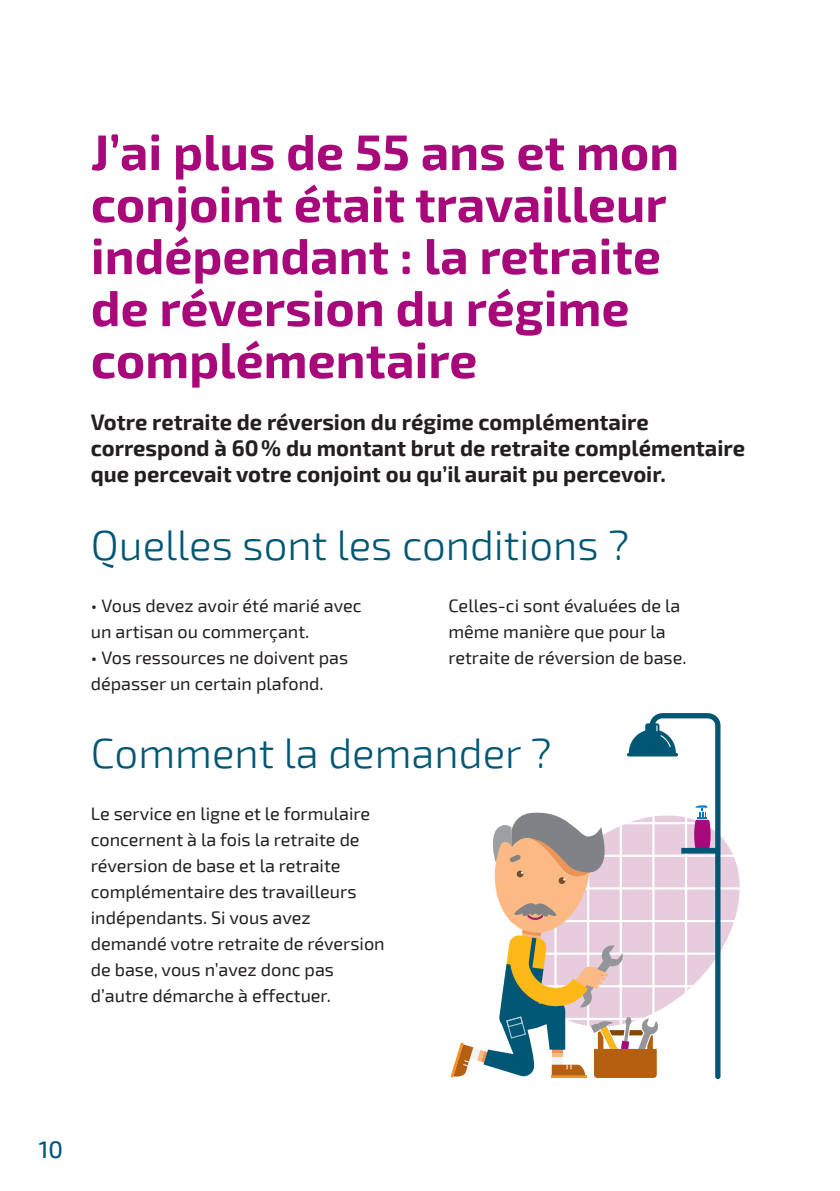
<style>
.page{position:relative;width:840px;height:1191px;background:#fff}
.page>*{position:absolute;margin:0;border:0;box-sizing:border-box;transform-origin:0 0}
.t1{font:700 50px/52px "Exo 2";color:#a8097a}
.t2{font:300 42px "Exo 2";color:#005775}
.t3{font:500 24px "Exo 2";color:#005775}
.t4{font:700 22px/26px "Exo 2";color:#231f20}
.t5{font:18px/26px "Exo 2";color:#231f20}
</style>
<div class="page">
<svg style="left:720px;top:810px;width:20px;height:227px"></svg>
<svg style="left:450px;top:713px;width:270px;height:366px"></svg>
<h1 class="t1" style="left:91px;top:128px;width:589px">J’ai plus de 55 ans et mon conjoint était travailleur indépendant : la retraite de réversion du régime complémentaire</h1>
<p class="t4" style="left:91px;top:410px;width:655px">Votre retraite de réversion du régime complémentaire correspond à 60% du montant brut de retraite complémentaire que percevait votre conjoint ou qu’il aurait pu percevoir.</p>
<h2 class="t2" style="left:91px;top:521px;width:540px">Quelles sont les conditions ?</h2>
<p class="t5" style="left:91px;top:593px;width:272px">• Vous devez avoir été marié avec un artisan ou commerçant.</p>
<p class="t5" style="left:91px;top:645px;width:259px">• Vos ressources ne doivent pas dépasser un certain plafond.</p>
<p class="t5" style="left:448px;top:593px;width:239px">Celles-ci sont évaluées de la même manière que pour la retraite de réversion de base.</p>
<h2 class="t2" style="left:91px;top:729px;width:462px">Comment la demander ?</h2>
<p class="t5" style="left:91px;top:801px;width:295px">Le service en ligne et le formulaire concernent à la fois la retraite de réversion de base et la retraite complémentaire des travailleurs indépendants. Si vous avez demandé votre retraite de réversion de base, vous n’avez donc pas d’autre démarche à effectuer.</p>
<h3 class="t3" style="left:39px;top:1135px;width:26px">10</h3>
</div>
